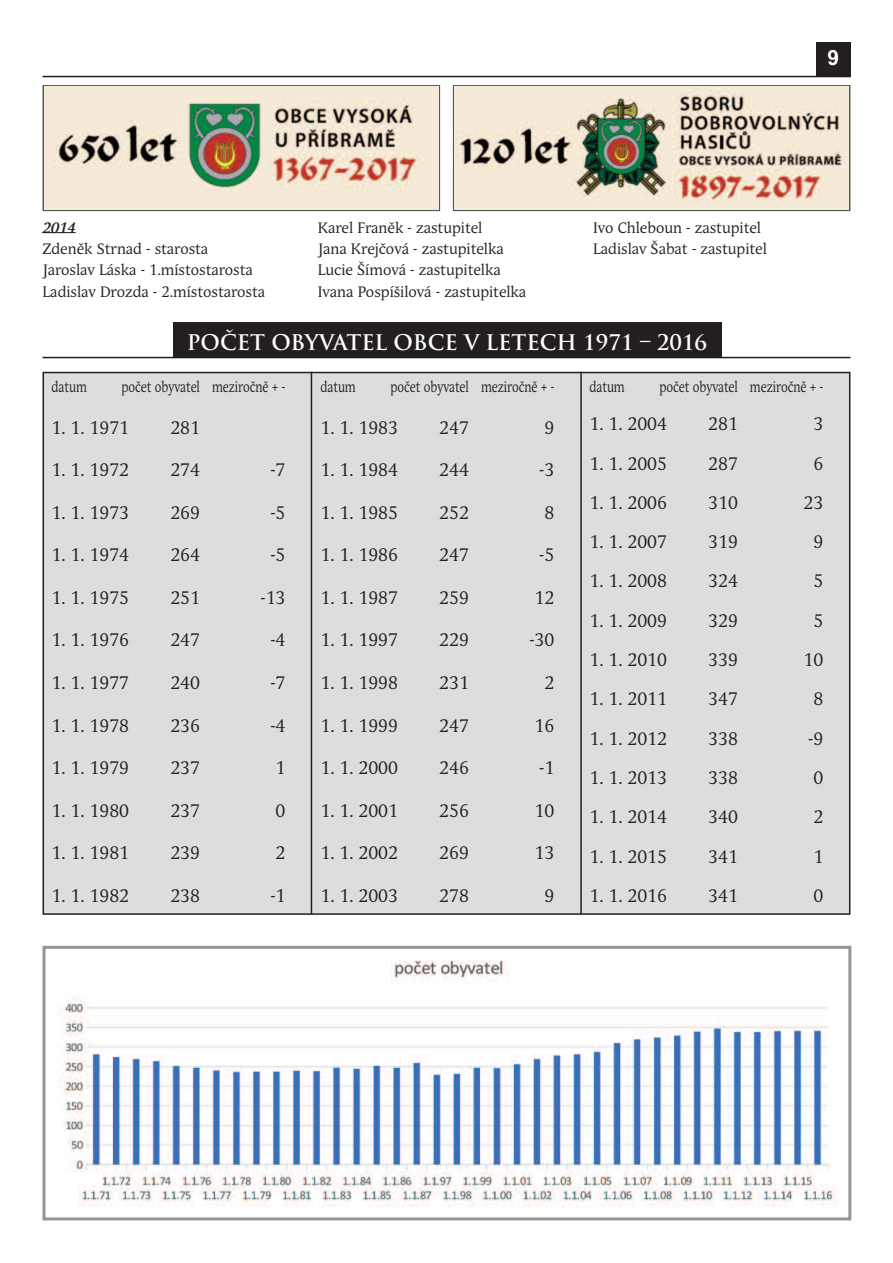
<style>
.page{position:relative;width:893px;height:1263px;background:#fff}
.page>*{position:absolute;margin:0;border:0;box-sizing:border-box;transform-origin:0 0}
.t1{font:700 21px "Trajan Pro";color:#fff}
.t2{font:700 21px "Arial";color:#fff}
.t3{font:18px "Andulka Book Pro";color:#231f20}
.t4{font:15px/21.5px "Andulka Book Pro";color:#231f20}
.t5{font:15px "Andulka Book Pro";color:#231f20;scale:.8 1}
.t6{font:italic 700 15px "Andulka Book Pro";color:#231f20}
</style>
<div class="page">
<hr style="left:43px;top:76px;width:807px;height:1px;background:#231f20">
<div style="left:816px;top:43px;width:34px;height:34px;background:#231f20"></div>
<div style="left:43px;top:85px;width:397px;height:126px;border:2px solid #57585a"></div>
<img style="left:44px;top:87px;width:395px;height:123px">
<div style="left:453px;top:85px;width:397px;height:126px;border:2px solid #57585a"></div>
<img style="left:454px;top:87px;width:395px;height:123px">
<div style="left:43px;top:372px;width:807px;height:542px;background:#dcdddf"></div>
<hr style="left:43px;top:357px;width:807px;height:1px;background:#231f20">
<div style="left:173px;top:323px;width:548px;height:35px;background:#231f20"></div>
<hr style="left:311px;top:372px;width:1px;height:542px;background:#231f20">
<hr style="left:580px;top:372px;width:2px;height:542px;background:#231f20">
<img style="left:59px;top:959px;width:779px;height:249px">
<div style="left:43px;top:946px;width:808px;height:274px;border:3px solid #939598"></div>
<hr style="left:43px;top:232px;width:33px;height:1px;background:#231f20">
<p class="t2" style="left:828px;top:45px;width:13px">9</p>
<p class="t6" style="left:43px;top:222px;width:35px">2014</p>
<p class="t4" style="left:43px;top:240px;width:224px">Zdeněk Strnad - starosta<br>Jaroslav Láska - 1.místostarosta<br>Ladislav Drozda - 2.místostarosta</p>
<p class="t4" style="left:318px;top:218px;width:210px">Karel Franěk - zastupitel<br>Jana Krejčová - zastupitelka<br>Lucie Šímová - zastupitelka<br>Ivana Pospíšilová - zastupitelka</p>
<p class="t4" style="left:593px;top:218px;width:175px">Ivo Chleboun - zastupitel<br>Ladislav Šabat - zastupitel</p>
<p class="t1" style="left:187px;top:334px;width:522px">POČET OBYVATEL OBCE V LETECH 1971 – 2016</p>
<p class="t5" style="left:52px;top:382px;width:46px">datum</p>
<p class="t5" style="left:121px;top:382px;width:206px">počet obyvatel meziročně + -</p>
<p class="t3" style="left:52px;top:421px;width:79px">1. 1. 1971</p>
<p class="t3" style="left:170px;top:421px;width:31px">281</p>
<p class="t3" style="left:52px;top:463px;width:79px">1. 1. 1972</p>
<p class="t3" style="left:170px;top:463px;width:31px">274</p>
<p class="t3" style="left:270px;top:463px;width:17px">-7</p>
<p class="t3" style="left:52px;top:506px;width:79px">1. 1. 1973</p>
<p class="t3" style="left:170px;top:506px;width:31px">269</p>
<p class="t3" style="left:270px;top:506px;width:17px">-5</p>
<p class="t3" style="left:52px;top:549px;width:79px">1. 1. 1974</p>
<p class="t3" style="left:170px;top:549px;width:31px">264</p>
<p class="t3" style="left:270px;top:549px;width:17px">-5</p>
<p class="t3" style="left:52px;top:591px;width:79px">1. 1. 1975</p>
<p class="t3" style="left:170px;top:591px;width:31px">251</p>
<p class="t3" style="left:260px;top:591px;width:26px">-13</p>
<p class="t3" style="left:52px;top:634px;width:79px">1. 1. 1976</p>
<p class="t3" style="left:170px;top:634px;width:31px">247</p>
<p class="t3" style="left:270px;top:634px;width:17px">-4</p>
<p class="t3" style="left:52px;top:676px;width:79px">1. 1. 1977</p>
<p class="t3" style="left:170px;top:676px;width:31px">240</p>
<p class="t3" style="left:270px;top:676px;width:17px">-7</p>
<p class="t3" style="left:52px;top:719px;width:79px">1. 1. 1978</p>
<p class="t3" style="left:170px;top:719px;width:31px">236</p>
<p class="t3" style="left:270px;top:719px;width:17px">-4</p>
<p class="t3" style="left:52px;top:761px;width:79px">1. 1. 1979</p>
<p class="t3" style="left:170px;top:761px;width:31px">237</p>
<p class="t3" style="left:276px;top:761px;width:11px">1</p>
<p class="t3" style="left:52px;top:804px;width:79px">1. 1. 1980</p>
<p class="t3" style="left:170px;top:804px;width:31px">237</p>
<p class="t3" style="left:276px;top:804px;width:11px">0</p>
<p class="t3" style="left:52px;top:847px;width:79px">1. 1. 1981</p>
<p class="t3" style="left:170px;top:847px;width:31px">239</p>
<p class="t3" style="left:276px;top:847px;width:11px">2</p>
<p class="t3" style="left:52px;top:889px;width:79px">1. 1. 1982</p>
<p class="t3" style="left:170px;top:889px;width:31px">238</p>
<p class="t3" style="left:270px;top:889px;width:17px">-1</p>
<p class="t5" style="left:320px;top:382px;width:46px">datum</p>
<p class="t5" style="left:390px;top:382px;width:206px">počet obyvatel meziročně + -</p>
<p class="t3" style="left:320px;top:421px;width:79px">1. 1. 1983</p>
<p class="t3" style="left:439px;top:421px;width:31px">247</p>
<p class="t3" style="left:544px;top:421px;width:11px">9</p>
<p class="t3" style="left:320px;top:463px;width:79px">1. 1. 1984</p>
<p class="t3" style="left:439px;top:463px;width:31px">244</p>
<p class="t3" style="left:539px;top:463px;width:17px">-3</p>
<p class="t3" style="left:320px;top:506px;width:79px">1. 1. 1985</p>
<p class="t3" style="left:439px;top:506px;width:31px">252</p>
<p class="t3" style="left:544px;top:506px;width:11px">8</p>
<p class="t3" style="left:320px;top:549px;width:79px">1. 1. 1986</p>
<p class="t3" style="left:439px;top:549px;width:31px">247</p>
<p class="t3" style="left:539px;top:549px;width:17px">-5</p>
<p class="t3" style="left:320px;top:591px;width:79px">1. 1. 1987</p>
<p class="t3" style="left:439px;top:591px;width:31px">259</p>
<p class="t3" style="left:535px;top:591px;width:21px">12</p>
<p class="t3" style="left:320px;top:634px;width:79px">1. 1. 1997</p>
<p class="t3" style="left:439px;top:634px;width:31px">229</p>
<p class="t3" style="left:529px;top:634px;width:26px">-30</p>
<p class="t3" style="left:320px;top:676px;width:79px">1. 1. 1998</p>
<p class="t3" style="left:439px;top:676px;width:31px">231</p>
<p class="t3" style="left:544px;top:676px;width:11px">2</p>
<p class="t3" style="left:320px;top:719px;width:79px">1. 1. 1999</p>
<p class="t3" style="left:439px;top:719px;width:31px">247</p>
<p class="t3" style="left:535px;top:719px;width:21px">16</p>
<p class="t3" style="left:320px;top:761px;width:79px">1. 1. 2000</p>
<p class="t3" style="left:439px;top:761px;width:31px">246</p>
<p class="t3" style="left:539px;top:761px;width:17px">-1</p>
<p class="t3" style="left:320px;top:804px;width:79px">1. 1. 2001</p>
<p class="t3" style="left:439px;top:804px;width:31px">256</p>
<p class="t3" style="left:535px;top:804px;width:21px">10</p>
<p class="t3" style="left:320px;top:847px;width:79px">1. 1. 2002</p>
<p class="t3" style="left:439px;top:847px;width:31px">269</p>
<p class="t3" style="left:535px;top:847px;width:21px">13</p>
<p class="t3" style="left:320px;top:889px;width:79px">1. 1. 2003</p>
<p class="t3" style="left:439px;top:889px;width:31px">278</p>
<p class="t3" style="left:544px;top:889px;width:11px">9</p>
<p class="t5" style="left:589px;top:382px;width:46px">datum</p>
<p class="t5" style="left:659px;top:382px;width:206px">počet obyvatel meziročně + -</p>
<p class="t3" style="left:589px;top:418px;width:79px">1. 1. 2004</p>
<p class="t3" style="left:708px;top:418px;width:31px">281</p>
<p class="t3" style="left:813px;top:418px;width:11px">3</p>
<p class="t3" style="left:589px;top:457px;width:79px">1. 1. 2005</p>
<p class="t3" style="left:708px;top:457px;width:31px">287</p>
<p class="t3" style="left:813px;top:457px;width:11px">6</p>
<p class="t3" style="left:589px;top:496px;width:79px">1. 1. 2006</p>
<p class="t3" style="left:708px;top:496px;width:31px">310</p>
<p class="t3" style="left:804px;top:496px;width:21px">23</p>
<p class="t3" style="left:589px;top:535px;width:79px">1. 1. 2007</p>
<p class="t3" style="left:708px;top:535px;width:31px">319</p>
<p class="t3" style="left:813px;top:535px;width:11px">9</p>
<p class="t3" style="left:589px;top:575px;width:79px">1. 1. 2008</p>
<p class="t3" style="left:708px;top:575px;width:31px">324</p>
<p class="t3" style="left:813px;top:575px;width:11px">5</p>
<p class="t3" style="left:589px;top:614px;width:79px">1. 1. 2009</p>
<p class="t3" style="left:708px;top:614px;width:31px">329</p>
<p class="t3" style="left:813px;top:614px;width:11px">5</p>
<p class="t3" style="left:589px;top:653px;width:79px">1. 1. 2010</p>
<p class="t3" style="left:708px;top:653px;width:31px">339</p>
<p class="t3" style="left:804px;top:653px;width:21px">10</p>
<p class="t3" style="left:589px;top:693px;width:79px">1. 1. 2011</p>
<p class="t3" style="left:708px;top:693px;width:31px">347</p>
<p class="t3" style="left:813px;top:693px;width:11px">8</p>
<p class="t3" style="left:589px;top:732px;width:79px">1. 1. 2012</p>
<p class="t3" style="left:708px;top:732px;width:31px">338</p>
<p class="t3" style="left:808px;top:732px;width:17px">-9</p>
<p class="t3" style="left:589px;top:771px;width:79px">1. 1. 2013</p>
<p class="t3" style="left:708px;top:771px;width:31px">338</p>
<p class="t3" style="left:813px;top:771px;width:11px">0</p>
<p class="t3" style="left:589px;top:811px;width:79px">1. 1. 2014</p>
<p class="t3" style="left:708px;top:811px;width:31px">340</p>
<p class="t3" style="left:813px;top:811px;width:11px">2</p>
<p class="t3" style="left:589px;top:850px;width:79px">1. 1. 2015</p>
<p class="t3" style="left:708px;top:850px;width:31px">341</p>
<p class="t3" style="left:813px;top:850px;width:11px">1</p>
<p class="t3" style="left:589px;top:889px;width:79px">1. 1. 2016</p>
<p class="t3" style="left:708px;top:889px;width:31px">341</p>
<p class="t3" style="left:813px;top:889px;width:11px">0</p>
</div>
